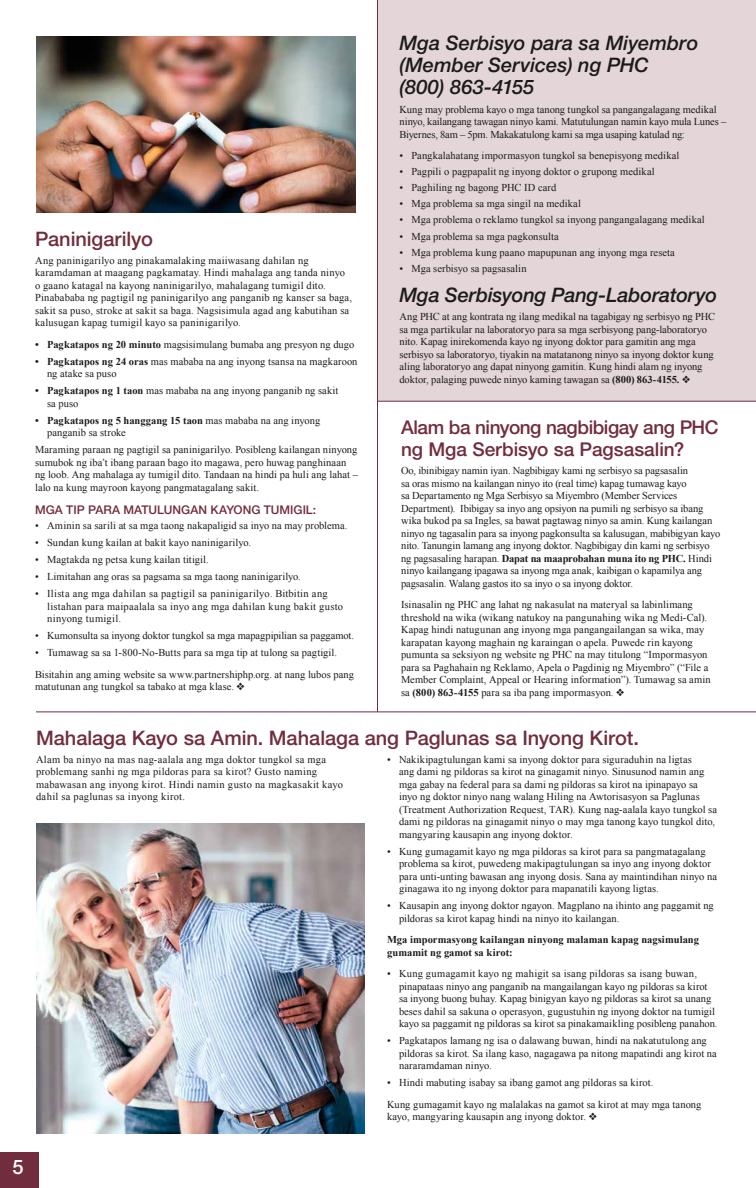
<style>
.page{position:relative;width:756px;height:1188px;background:#fff}
.page>*{position:absolute;margin:0;border:0;box-sizing:border-box;transform-origin:0 0}
.t1{font:italic 500 20px/22px "Helvetica Neue LT Std";letter-spacing:-.005em;color:#1c1b1b}
.t2{font:500 20px "Helvetica Neue LT Std";letter-spacing:-.005em;color:#712d3d}
.t3{font:500 20px "Helvetica Neue LT Std";color:#fff}
.t4{font:500 19px/22px "Helvetica Neue LT Std";letter-spacing:-.015em;color:#712d3d}
.t5{font:500 12px "Helvetica Neue LT Std";color:#712d3d}
.t6{font:10.5px/12.5px "Times New Roman";color:#1c1b1b}
.t7{font:10.5px/12.5px "Times New Roman";letter-spacing:.025em;color:#1c1b1b}
.t8{font:10.5px/12.5px "Times New Roman";letter-spacing:.03em;color:#1c1b1b}
.t9{font:700 10.5px/12.5px "Times New Roman";color:#1c1b1b}
.s1{font-weight:700}
</style>
<div class="page">
<div style="left:0;top:1152px;width:38px;height:36px;background:#712d3d"></div>
<div style="left:377px;top:0;width:379px;height:401px;background:#e3d5d8"></div>
<hr style="left:377px;top:0;width:1px;height:712px;background:#712d3d">
<hr style="left:378px;top:401px;width:378px;height:1px;background:#712d3d">
<hr style="left:36px;top:711px;width:720px;height:1px;background:#712d3d">
<img style="left:36px;top:37px;width:320px;height:175px">
<img style="left:36px;top:824px;width:328px;height:310px">
<h1 class="t1" style="left:400px;top:32px;width:301px">Mga Serbisyo para sa Miyembro (Member Services) ng PHC (800) 863-4155</h1>
<p class="t6" style="left:400px;top:103px;width:328px">Kung may problema kayo o mga tanong tungkol sa pangangalagang medikal ninyo, kailangang tawagan ninyo kami. Matutulungan namin kayo mula Lunes –<br>Biyernes, 8am – 5pm. Makakatulong kami sa mga usaping katulad ng:</p>
<p class="t6" style="left:400px;top:149px;width:281px">• Pangkalahatang impormasyon tungkol sa benepisyong medikal</p>
<p class="t6" style="left:400px;top:165px;width:257px">• Pagpili o pagpapalit ng inyong doktor o grupong medikal</p>
<p class="t6" style="left:400px;top:181px;width:158px">• Paghiling ng bagong PHC ID card</p>
<p class="t6" style="left:400px;top:197px;width:183px">• Mga problema sa mga singil na medikal</p>
<p class="t6" style="left:400px;top:213px;width:307px">• Mga problema o reklamo tungkol sa inyong pangangalagang medikal</p>
<p class="t6" style="left:400px;top:230px;width:161px">• Mga problema sa mga pagkonsulta</p>
<p class="t6" style="left:400px;top:246px;width:277px">• Mga problema kung paano mapupunan ang inyong mga reseta</p>
<p class="t6" style="left:400px;top:262px;width:129px">• Mga serbisyo sa pagsasalin</p>
<h1 class="t1" style="left:400px;top:284px;width:319px">Mga Serbisyong Pang-Laboratoryo</h1>
<p class="t6" style="left:400px;top:311px;width:317px">Ang PHC at ang kontrata ng ilang medikal na tagabigay ng serbisyo ng PHC sa mga partikular na laboratoryo para sa mga serbisyong pang-laboratoryo nito. Kapag inirekomenda kayo ng inyong doktor para gamitin ang mga serbisyo sa laboratoryo, tiyakin na matatanong ninyo sa inyong doktor kung aling laboratoryo ang dapat ninyong gamitin. Kung hindi alam ng inyong doktor, palaging puwede ninyo kaming tawagan sa <span class="s1">(800) 863-4155.</span> ❖</p>
<h1 class="t2" style="left:35px;top:227px;width:119px">Paninigarilyo</h1>
<p class="t6" style="left:35px;top:254px;width:319px">Ang paninigarilyo ang pinakamalaking maiiwasang dahilan ng karamdaman at maagang pagkamatay. Hindi mahalaga ang tanda ninyo o gaano katagal na kayong naninigarilyo, mahalagang tumigil dito.<br>Pinabababa ng pagtigil ng paninigarilyo ang panganib ng kanser sa baga, sakit sa puso, stroke at sakit sa baga. Nagsisimula agad ang kabutihan sa kalusugan kapag tumigil kayo sa paninigarilyo.</p>
<p class="t6" style="left:35px;top:338px;width:321px"><span class="s1">• Pagkatapos ng 20 minuto</span> magsisimulang bumaba ang presyon ng dugo</p>
<p class="t6" style="left:47px;top:355px;width:312px;text-indent:-12px"><span class="s1">• Pagkatapos ng 24 oras</span> mas mababa na ang inyong tsansa na magkaroon ng atake sa puso</p>
<p class="t6" style="left:47px;top:384px;width:293px;text-indent:-12px"><span class="s1">• Pagkatapos ng 1 taon</span> mas mababa na ang inyong panganib ng sakit sa puso</p>
<p class="t6" style="left:47px;top:414px;width:275px;text-indent:-12px"><span class="s1">• Pagkatapos ng 5 hanggang 15 taon</span> mas mababa na ang inyong panganib sa stroke</p>
<p class="t6" style="left:35px;top:443px;width:324px">Maraming paraan ng pagtigil sa paninigarilyo. Posibleng kailangan ninyong sumubok ng iba’t ibang paraan bago ito magawa, pero huwag panghinaan ng loob. Ang mahalaga ay tumigil dito. Tandaan na hindi pa huli ang lahat – lalo na kung mayroon kayong pangmatagalang sakit.</p>
<p class="t5" style="left:35px;top:502px;width:283px">MGA TIP PARA MATULUNGAN KAYONG TUMIGIL:</p>
<p class="t6" style="left:35px;top:519px;width:314px">• Aminin sa sarili at sa mga taong nakapaligid sa inyo na may problema.</p>
<p class="t6" style="left:35px;top:536px;width:217px">• Sundan kung kailan at bakit kayo naninigarilyo.</p>
<p class="t6" style="left:35px;top:553px;width:175px">• Magtakda ng petsa kung kailan titigil.</p>
<p class="t6" style="left:35px;top:570px;width:267px">• Limitahan ang oras sa pagsama sa mga taong naninigarilyo.</p>
<p class="t8" style="left:47px;top:587px;width:298px;text-indent:-12px">• Ilista ang mga dahilan sa pagtigil sa paninigarilyo. Bitbitin ang listahan para maipaalala sa inyo ang mga dahilan kung bakit gusto ninyong tumigil.</p>
<p class="t6" style="left:35px;top:629px;width:320px">• Kumonsulta sa inyong doktor tungkol sa mga mapagpipilian sa paggamot.</p>
<p class="t6" style="left:35px;top:642px;width:320px;line-height:21.5px">• Tumawag sa sa 1-800-No-Butts para sa mga tip at tulong sa pagtigil.<br>Bisitahin ang aming website sa www.partnershiphp.org. at nang lubos pang</p>
<p class="t6" style="left:35px;top:680px;width:211px">matutunan ang tungkol sa tabako at mga klase. ❖</p>
<h1 class="t2" style="left:36px;top:726px;width:605px">Mahalaga Kayo sa Amin. Mahalaga ang Paglunas sa Inyong Kirot.</h1>
<p class="t7" style="left:36px;top:753px;width:308px">Alam ba ninyo na mas nag-aalala ang mga doktor tungkol sa mga problemang sanhi ng mga pildoras para sa kirot? Gusto naming mabawasan ang inyong kirot. Hindi namin gusto na magkasakit kayo dahil sa paglunas sa inyong kirot.</p>
<p class="t6" style="left:399px;top:753px;width:320px;text-indent:-12px">• Nakikipagtulungan kami sa inyong doktor para siguraduhin na ligtas<br>ang dami ng pildoras sa kirot na ginagamit ninyo. Sinusunod namin ang mga gabay na federal para sa dami ng pildoras sa kirot na ipinapayo sa inyo ng doktor ninyo nang walang Hiling na Awtorisasyon sa Paglunas (Treatment Authorization Request, TAR). Kung nag-aalala kayo tungkol sa dami ng pildoras na ginagamit ninyo o may mga tanong kayo tungkol dito, mangyaring kausapin ang inyong doktor.</p>
<p class="t6" style="left:399px;top:845px;width:320px;text-indent:-12px">• Kung gumagamit kayo ng mga pildoras sa kirot para sa pangmatagalang problema sa kirot, puwedeng makipagtulungan sa inyo ang inyong doktor para unti-unting bawasan ang inyong dosis. Sana ay maintindihan ninyo na ginagawa ito ng inyong doktor para mapanatili kayong ligtas.</p>
<p class="t6" style="left:399px;top:899px;width:316px;text-indent:-12px">• Kausapin ang inyong doktor ngayon. Magplano na ihinto ang paggamit ng pildoras sa kirot kapag hindi na ninyo ito kailangan.</p>
<p class="t9" style="left:387px;top:933px;width:314px">Mga impormasyong kailangan ninyong malaman kapag nagsimulang gumamit ng gamot sa kirot:</p>
<p class="t6" style="left:399px;top:967px;width:320px;text-indent:-12px">• Kung gumagamit kayo ng mahigit sa isang pildoras sa isang buwan, pinapataas ninyo ang panganib na mangailangan kayo ng pildoras sa kirot sa inyong buong buhay. Kapag binigyan kayo ng pildoras sa kirot sa unang beses dahil sa sakuna o operasyon, gugustuhin ng inyong doktor na tumigil kayo sa paggamit ng pildoras sa kirot sa pinakamaikling posibleng panahon.</p>
<p class="t6" style="left:399px;top:1034px;width:319px;text-indent:-12px">• Pagkatapos lamang ng isa o dalawang buwan, hindi na nakatutulong ang pildoras sa kirot. Sa ilang kaso, nagagawa pa nitong mapatindi ang kirot na nararamdaman ninyo.</p>
<p class="t6" style="left:387px;top:1072px;width:316px;line-height:21.5px">• Hindi mabuting isabay sa ibang gamot ang pildoras sa kirot.<br>Kung gumagamit kayo ng malalakas na gamot sa kirot at may mga tanong</p>
<p class="t6" style="left:387px;top:1110px;width:211px">kayo, mangyaring kausapin ang inyong doktor. ❖</p>
<h2 class="t4" style="left:401px;top:416px;width:319px">Alam ba ninyong nagbibigay ang PHC ng Mga Serbisyo sa Pagsasalin?</h2>
<p class="t6" style="left:401px;top:464px;width:321px">Oo, ibinibigay namin iyan. Nagbibigay kami ng serbisyo sa pagsasalin<br>sa oras mismo na kailangan ninyo ito (real time) kapag tumawag kayo<br>sa Departamento ng Mga Serbisyo sa Miyembro (Member Services Department). Ibibigay sa inyo ang opsiyon na pumili ng serbisyo sa ibang wika bukod pa sa Ingles, sa bawat pagtawag ninyo sa amin. Kung kailangan ninyo ng tagasalin para sa inyong pagkonsulta sa kalusugan, mabibigyan kayo nito. Tanungin lamang ang inyong doktor. Nagbibigay din kami ng serbisyo ng pagsasaling harapan. <span class="s1">Dapat na maaprobahan muna ito ng PHC.</span> Hindi ninyo kailangang ipagawa sa inyong mga anak, kaibigan o kapamilya ang pagsasalin. Walang gastos ito sa inyo o sa inyong doktor.</p>
<p class="t6" style="left:401px;top:598px;width:311px">Isinasalin ng PHC ang lahat ng nakasulat na materyal sa labinlimang threshold na wika (wikang natukoy na pangunahing wika ng Medi-Cal).<br>Kapag hindi natugunan ang inyong mga pangangailangan sa wika, may karapatan kayong maghain ng karaingan o apela. Puwede rin kayong pumunta sa seksiyon ng website ng PHC na may titulong “Impormasyon para sa Paghahain ng Reklamo, Apela o Pagdinig ng Miyembro” (“File a Member Complaint, Appeal or Hearing information”). Tumawag sa amin sa <span class="s1">(800) 863-4155</span> para sa iba pang impormasyon. ❖</p>
<h1 class="t3" style="left:13px;top:1155px;width:13px">5</h1>
</div>
